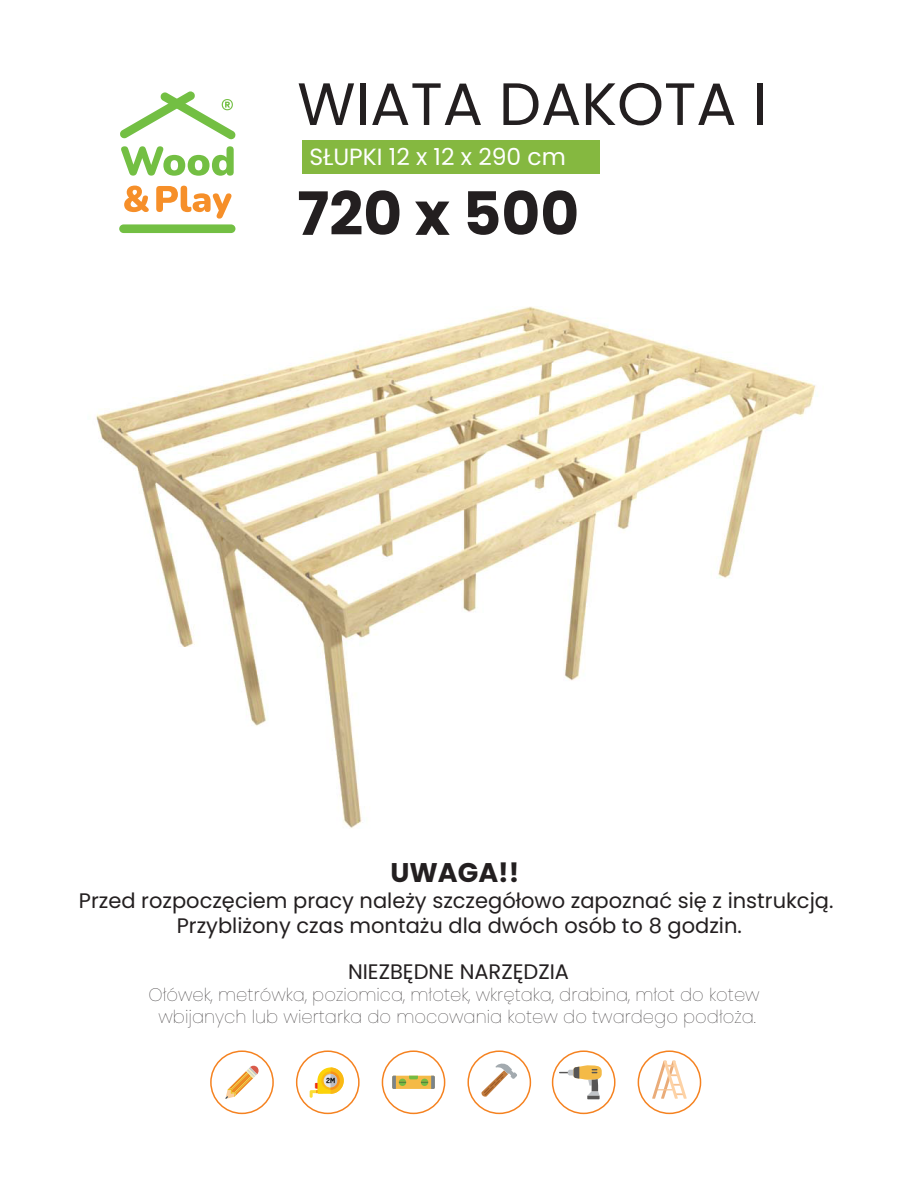
<style>
.page{position:relative;width:918px;height:1188px;background:#fff}
.page>*{position:absolute;margin:0;border:0;box-sizing:border-box;transform-origin:0 0}
.t1{font:59.7px "Poppins";color:#231f20}
.t2{font:700 59.7px "Poppins";color:#231f20}
.t3{font:700 27px "Poppins";color:#231f20}
.t4{font:23.4px "Poppins";color:#fff}
.t5{font:21px/25.2px "Poppins";color:#231f20;text-align:center}
.t6{font:100 18px/21.6px "Poppins";color:#231f20;text-align:center}
</style>
<div class="page">
<img style="left:96px;top:306px;width:720px;height:522px">
<img style="left:124px;top:186px;width:87px;height:26px">
<img style="left:121px;top:146px;width:113px;height:30px">
<img style="left:119px;top:224px;width:116px;height:9px;border-radius:4px">
<img style="left:120px;top:91px;width:72px;height:48px">
<img style="left:160px;top:92px;width:76px;height:48px">
<svg style="left:222px;top:99px;width:11px;height:11px"></svg>
<div style="left:303px;top:140px;width:297px;height:34px;background:#85b840"></div>
<svg style="left:225px;top:1065px;width:34px;height:34px"></svg>
<svg style="left:652px;top:1061px;width:35px;height:38px"></svg>
<svg style="left:310px;top:1067px;width:34px;height:31px"></svg>
<svg style="left:392px;top:1076px;width:43px;height:13px"></svg>
<svg style="left:482px;top:1063px;width:35px;height:34px"></svg>
<svg style="left:559px;top:1065px;width:43px;height:34px"></svg>
<div style="left:210px;top:1050px;width:64px;height:64px;border:2px solid #f58220;border-radius:50%"></div>
<div style="left:296px;top:1050px;width:64px;height:64px;border:2px solid #f58220;border-radius:50%"></div>
<div style="left:382px;top:1050px;width:63px;height:64px;border:2px solid #f58220;border-radius:50%"></div>
<div style="left:467px;top:1050px;width:64px;height:64px;border:2px solid #f58220;border-radius:50%"></div>
<div style="left:552px;top:1050px;width:64px;height:64px;border:2px solid #f58220;border-radius:50%"></div>
<div style="left:638px;top:1050px;width:63px;height:64px;border:2px solid #f58220;border-radius:50%"></div>
<h1 class="t1" style="left:297px;top:69px;width:471px">WIATA DAKOTA I</h1>
<p class="t4" style="left:309px;top:143px;width:258px">SŁUPKI 12 x 12 x 290 cm</p>
<h1 class="t2" style="left:297px;top:179px;width:283px">720 x 500</h1>
<p class="t3" style="left:390px;top:857px;width:130px">UWAGA!!</p>
<p class="t5" style="left:79px;top:888px;width:756px">Przed rozpoczęciem pracy należy szczegółowo zapoznać się z instrukcją.<br>Przybliżony czas montażu dla dwóch osób to 8 godzin.</p>
<p class="t5" style="left:348px;top:960px;width:223px">NIEZBĘDNE NARZĘDZIA</p>
<p class="t6" style="left:148px;top:984px;width:613px">Ołówek, metrówka, poziomica, młotek, wkrętaka, drabina, młot do kotew wbijanych lub wiertarka do mocowania kotew do twardego podłoża.</p>
</div>
